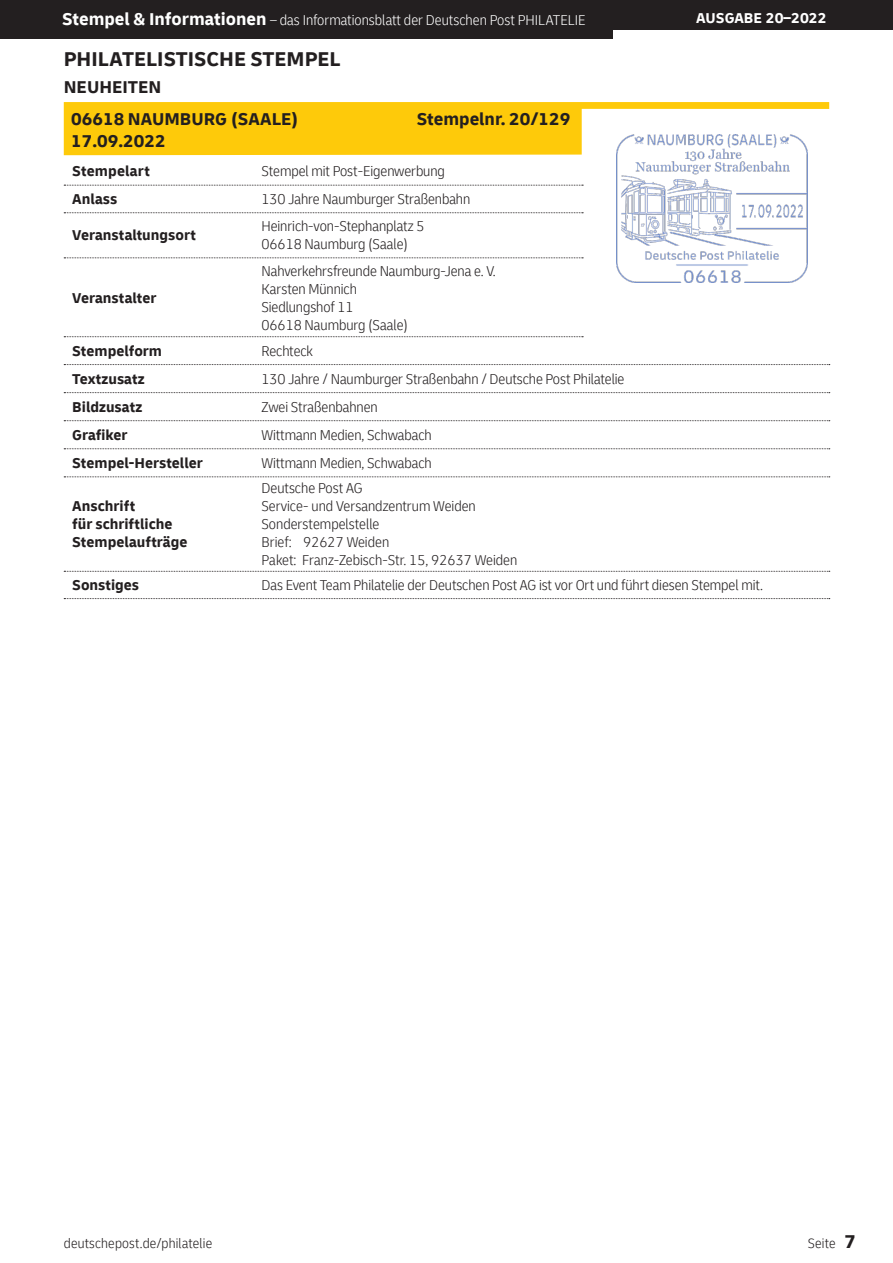
<style>
.page{position:relative;width:893px;height:1263px;background:#fff}
.page>*{position:absolute;margin:0;border:0;box-sizing:border-box;transform-origin:0 0}
.t1{font:700 21px "Delivery";color:#231f20}
.t2{font:700 18px/32px "Delivery";color:#231f20}
.t3{font:300 condensed 15px/18px "Delivery";letter-spacing:-.005em;color:#231f20}
.t4{font:700 15px/28px "Delivery";color:#231f20}
.t5{font:300 condensed 15px "Delivery";color:#fff}
.t6{font:700 15px "Delivery";color:#fff}
.t7{font:300 condensed 14.25px "Delivery";letter-spacing:.015em;color:#231f20}
.s1{font-weight:700;font-stretch:normal;font-size:18px}
.s2{font-weight:700;font-stretch:normal;font-size:19.5px}
</style>
<div class="page">
<div style="left:0;top:0;width:893px;height:30px;background:#231f20"></div>
<div style="left:0;top:0;width:612px;height:38px;background:#231f20"></div>
<svg style="left:64px;top:102px;width:765px;height:53px"></svg>
<svg style="left:64px;top:185px;width:519px;height:1px"></svg>
<svg style="left:64px;top:212px;width:519px;height:1px"></svg>
<svg style="left:64px;top:257px;width:519px;height:1px"></svg>
<svg style="left:64px;top:336px;width:519px;height:1px"></svg>
<svg style="left:64px;top:364px;width:766px;height:1px"></svg>
<svg style="left:64px;top:392px;width:766px;height:1px"></svg>
<svg style="left:64px;top:420px;width:766px;height:1px"></svg>
<svg style="left:64px;top:448px;width:766px;height:1px"></svg>
<svg style="left:64px;top:476px;width:766px;height:1px"></svg>
<svg style="left:64px;top:571px;width:766px;height:1px"></svg>
<img style="left:617px;top:134px;width:191px;height:149px">
<svg style="left:64px;top:598px;width:766px;height:1px"></svg>
<p class="t5" style="left:62px;top:12px;width:525px"><span class="s1">Stempel &amp; Informationen</span> – das Informationsblatt der Deutschen Post PHILATELIE</p>
<p class="t6" style="left:696px;top:9px;width:132px">AUSGABE 20–2022</p>
<h1 class="t1" style="left:64px;top:46px;width:278px">PHILATELISTISCHE STEMPEL</h1>
<p class="t2" style="left:71px;top:71px;width:229px;text-indent:-7px">NEUHEITEN<br>06618 NAUMBURG (SAALE)</p>
<p class="t2" style="left:71px;top:125px;width:96px">17.09.2022</p>
<p class="t2" style="left:417px;top:103px;width:155px">Stempelnr. 20/129</p>
<p class="t4" style="left:72px;top:156px;width:79px;line-height:29px">Stempelart<br>Anlass</p>
<p class="t4" style="left:72px;top:221px;width:125px">Veranstaltungsort</p>
<p class="t4" style="left:72px;top:284px;width:86px">Veranstalter</p>
<p class="t4" style="left:72px;top:337px;width:132px">Stempelform<br>Textzusatz<br>Bildzusatz<br>Grafiker<br>Stempel-Hersteller</p>
<p class="t4" style="left:72px;top:497px;width:117px;line-height:18px">Anschrift<br>für schriftliche<br>Stempelaufträge</p>
<p class="t3" style="left:261px;top:156px;width:210px;line-height:29px">Stempel mit Post-Eigenwerbung<br>130 Jahre Naumburger Straßenbahn</p>
<p class="t3" style="left:261px;top:217px;width:165px">Heinrich-von-Stephanplatz 5<br>06618 Naumburg (Saale)</p>
<p class="t3" style="left:261px;top:262px;width:236px">Nahverkehrsfreunde Naumburg-Jena e. V.<br>Karsten Münnich<br>Siedlungshof 11<br>06618 Naumburg (Saale)</p>
<p class="t3" style="left:261px;top:337px;width:364px;line-height:28px">Rechteck<br>130 Jahre / Naumburger Straßenbahn / Deutsche Post Philatelie<br>Zwei Straßenbahnen<br>Wittmann Medien, Schwabach<br>Wittmann Medien, Schwabach</p>
<p class="t3" style="left:261px;top:479px;width:257px">Deutsche Post AG<br>Service- und Versandzentrum Weiden<br>Sonderstempelstelle<br>Brief: 92627 Weiden<br>Paket: Franz-Zebisch-Str. 15, 92637 Weiden</p>
<p class="t4" style="left:72px;top:571px;width:68px">Sonstiges</p>
<p class="t3" style="left:261px;top:576px;width:503px">Das Event Team Philatelie der Deutschen Post AG ist vor Ort und führt diesen Stempel mit.</p>
<p class="t7" style="left:64px;top:1235px;width:150px">deutschepost.de/philatelie</p>
<p class="t7" style="left:808px;top:1235px;width:50px">Seite <span class="s2">7</span></p>
</div>
